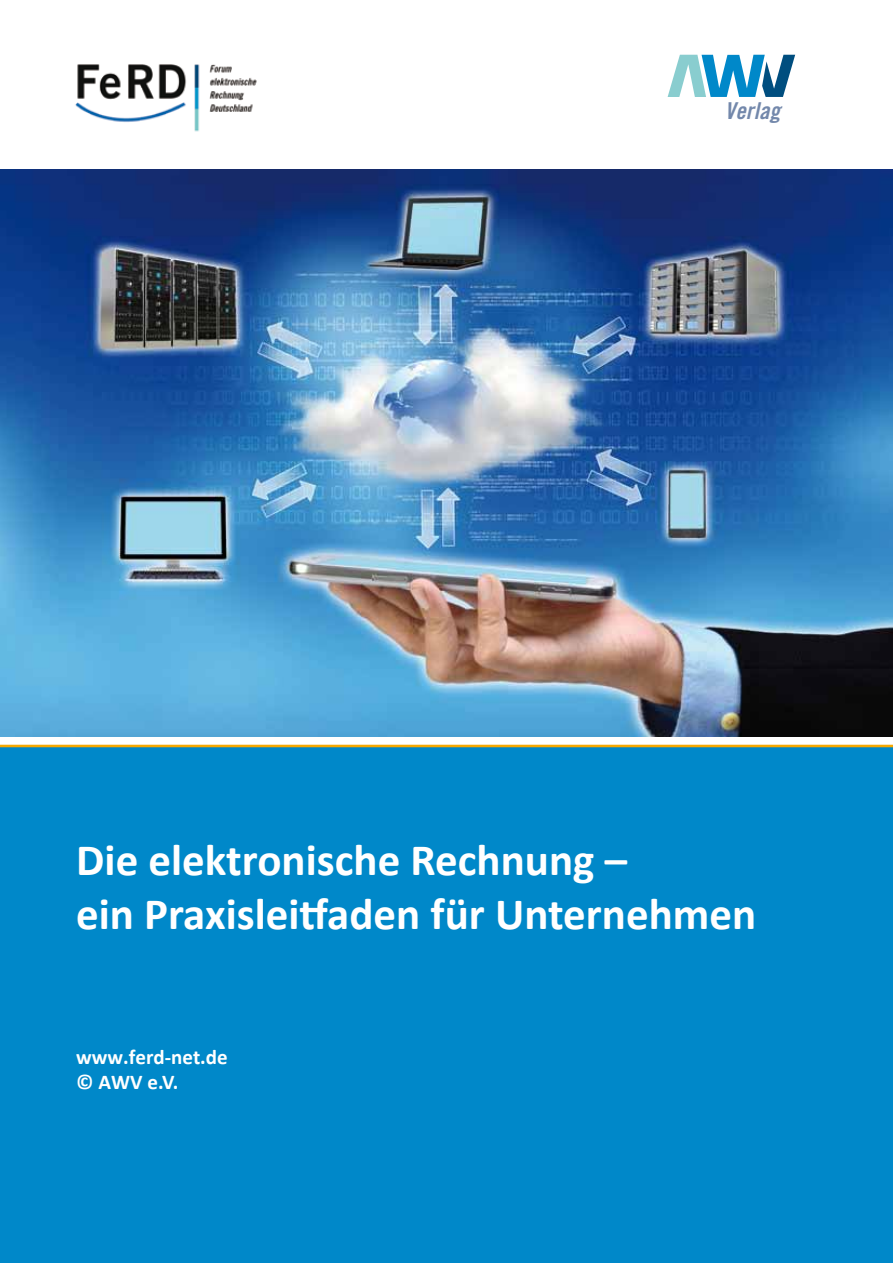
<style>
.page{position:relative;width:893px;height:1263px;background:#fff}
.page>*{position:absolute;margin:0;border:0;box-sizing:border-box;transform-origin:0 0}
.t1{font:700 45px/54px "Calibri";color:#fff}
.t2{font:23.25px "Trade Gothic Bold Cond Twenty Obl";letter-spacing:.01em;color:#7388ab}
.t3{font:700 21px/25.2px "Calibri";color:#fff}
</style>
<div class="page">
<img style="left:64px;top:52px;width:220px;height:80px">
<div style="left:0;top:746px;width:893px;height:517px;background:#0088c9"></div>
<svg style="left:668px;top:55px;width:127px;height:42px"></svg>
<hr style="left:0;top:745px;width:893px;height:2px;background:#f7a800">
<img style="left:0;top:169px;width:893px;height:568px">
<p class="t2" style="left:725px;top:97px;width:57px">Verlag</p>
<p class="t1" style="left:76px;top:833px;width:681px">Die elektronische Rechnung –<br>ein Praxisleitfaden für Unternehmen</p>
<p class="t3" style="left:76px;top:1045px;width:153px">www.ferd-net.de © AWV e.V.</p>
</div>
